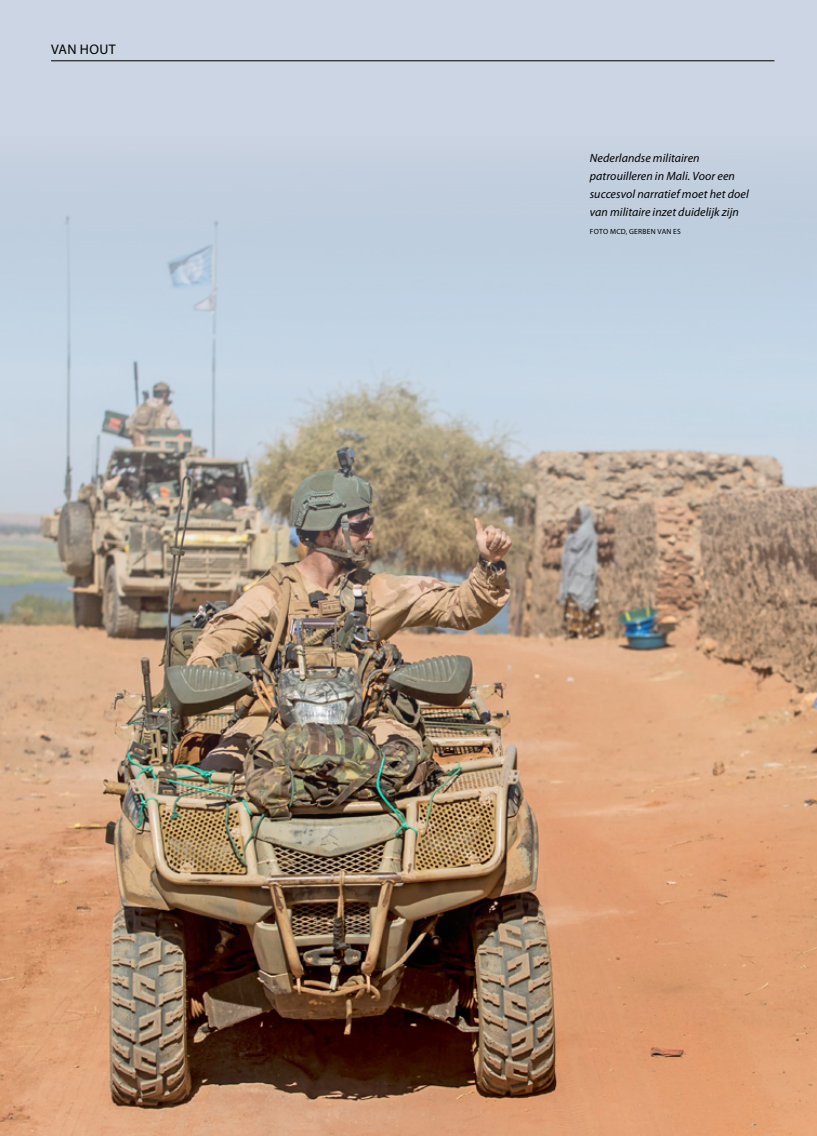
<style>
.page{position:relative;width:817px;height:1136px;background:#fff}
.page>*{position:absolute;margin:0;border:0;box-sizing:border-box;transform-origin:0 0}
.t1{font:13.95px "Myriad Pro";color:#000}
.t2{font:italic 12px/18px "Myriad Pro";letter-spacing:.005em;color:#000}
.t3{font:7.5px "Myriad Pro";letter-spacing:.035em;color:#000}
</style>
<div class="page">
<div style="left:0;top:0;width:816px;height:1135px;background:#ccd5e3"></div>
<hr style="left:51px;top:60px;width:723px;height:1px;background:#000">
<img style="left:0;top:183px;width:816px;height:952px">
<p class="t1" style="left:51px;top:41px;width:66px">VAN HOUT</p>
<p class="t2" style="left:589px;top:149px;width:160px">Nederlandse militairen patrouilleren in Mali. Voor een succesvol narratief moet het doel van militaire inzet duidelijk zijn</p>
<p class="t3" style="left:590px;top:227px;width:10px">FOTO</p>
<p class="t3" style="left:610px;top:227px;width:72px">MCD, GERBEN VAN ES</p>
</div>
